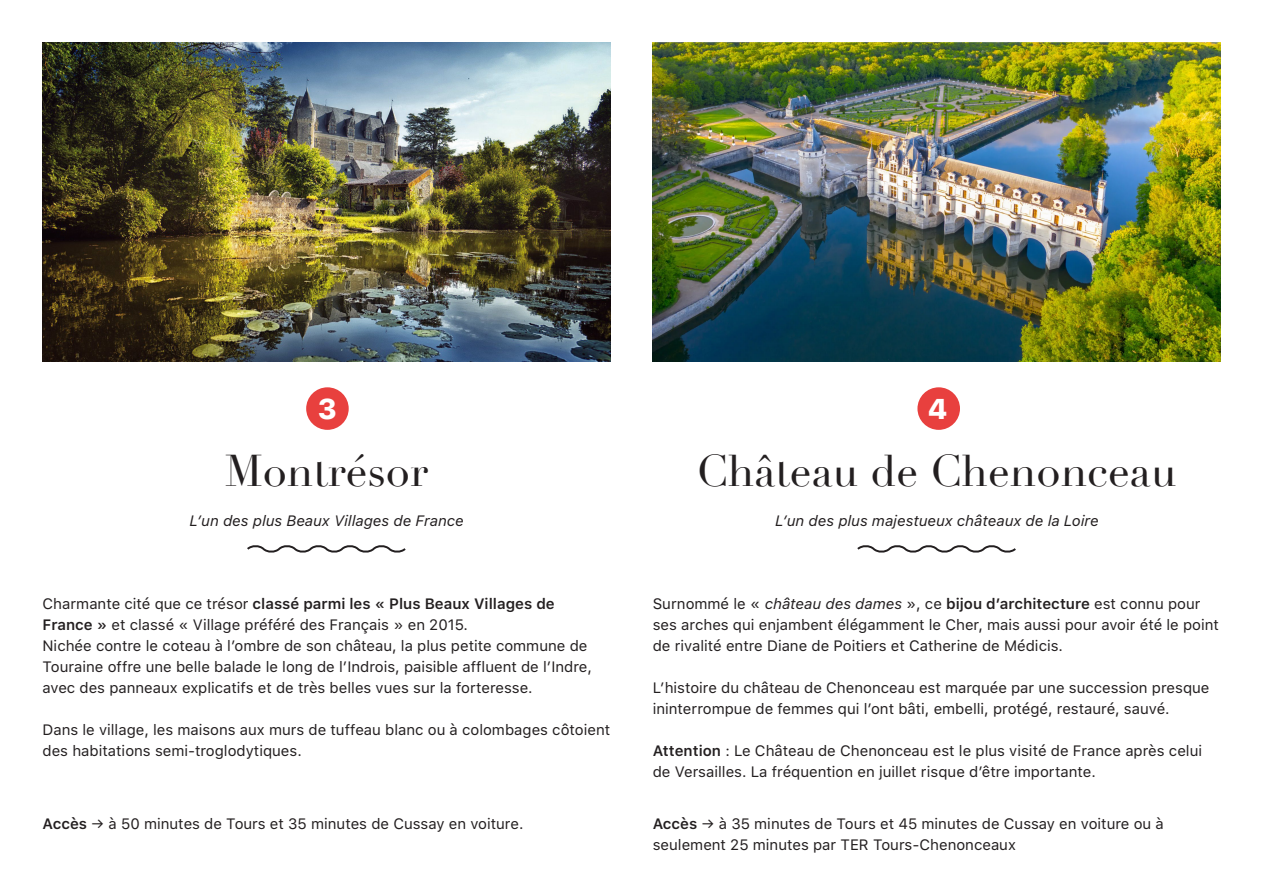
<style>
.page{position:relative;width:1263px;height:893px;background:#fff}
.page>*{position:absolute;margin:0;border:0;box-sizing:border-box;transform-origin:0 0}
.t1{font:43.5px "Didot";color:#231f20}
.t2{font:800 28.5px "SFUI Display";color:#fff}
.t3{font:15px/21px "SFUI Text";color:#231f20}
.t4{font:italic 15px "SFUI Text";color:#231f20}
.s1{font-weight:600}
.s2{font-style:italic}
</style>
<div class="page">
<img style="left:43px;top:43px;width:567px;height:319px">
<img style="left:653px;top:43px;width:567px;height:319px">
<svg style="left:247px;top:545px;width:159px;height:8px"></svg>
<svg style="left:857px;top:545px;width:159px;height:8px"></svg>
<div style="left:306px;top:387px;width:43px;height:43px;background:#e8403e;border-radius:50%"></div>
<div style="left:917px;top:387px;width:43px;height:43px;background:#e8403e;border-radius:50%"></div>
<p class="t2" style="left:318px;top:392px;width:20px">3</p>
<p class="t2" style="left:928px;top:392px;width:21px">4</p>
<p class="t1" style="left:225px;top:444px;width:204px">Montrésor</p>
<p class="t1" style="left:696px;top:444px;width:482px">Château de Chenonceau</p>
<p class="t4" style="left:189px;top:507px;width:276px">L’un des plus Beaux Villages de France</p>
<p class="t4" style="left:775px;top:507px;width:325px">L’un des plus majestueux châteaux de la Loire</p>
<p class="t3" style="left:43px;top:594px;width:514px">Charmante cité que ce trésor <span class="s1">classé parmi les « Plus Beaux Villages de<br>France »</span> et classé « Village préféré des Français » en 2015.</p>
<p class="t3" style="left:43px;top:636px;width:551px">Nichée contre le coteau à l’ombre de son château, la plus petite commune de<br>Touraine offre une belle balade le long de l’Indrois, paisible affluent de l’Indre, avec des panneaux explicatifs et de très belles vues sur la forteresse.</p>
<p class="t3" style="left:43px;top:720px;width:569px">Dans le village, les maisons aux murs de tuffeau blanc ou à colombages côtoient des habitations semi-troglodytiques.</p>
<p class="t3" style="left:653px;top:594px;width:568px">Surnommé le « <span class="s2">château des dames</span> », ce <span class="s1">bijou d’architecture</span> est connu pour ses arches qui enjambent élégamment le Cher, mais aussi pour avoir été le point de rivalité entre Diane de Poitiers et Catherine de Médicis.</p>
<p class="t3" style="left:653px;top:678px;width:558px">L’histoire du château de Chenonceau est marquée par une succession presque ininterrompue de femmes qui l’ont bâti, embelli, protégé, restauré, sauvé.</p>
<p class="t3" style="left:653px;top:741px;width:551px"><span class="s1">Attention</span> : Le Château de Chenonceau est le plus visité de France après celui de Versailles. La fréquention en juillet risque d’être importante.</p>
<p class="t3" style="left:43px;top:814px;width:482px"><span class="s1">Accès</span> → à 50 minutes de Tours et 35 minutes de Cussay en voiture.</p>
<p class="t3" style="left:653px;top:814px;width:513px"><span class="s1">Accès</span> → à 35 minutes de Tours et 45 minutes de Cussay en voiture ou à seulement 25 minutes par TER Tours-Chenonceaux</p>
</div>
